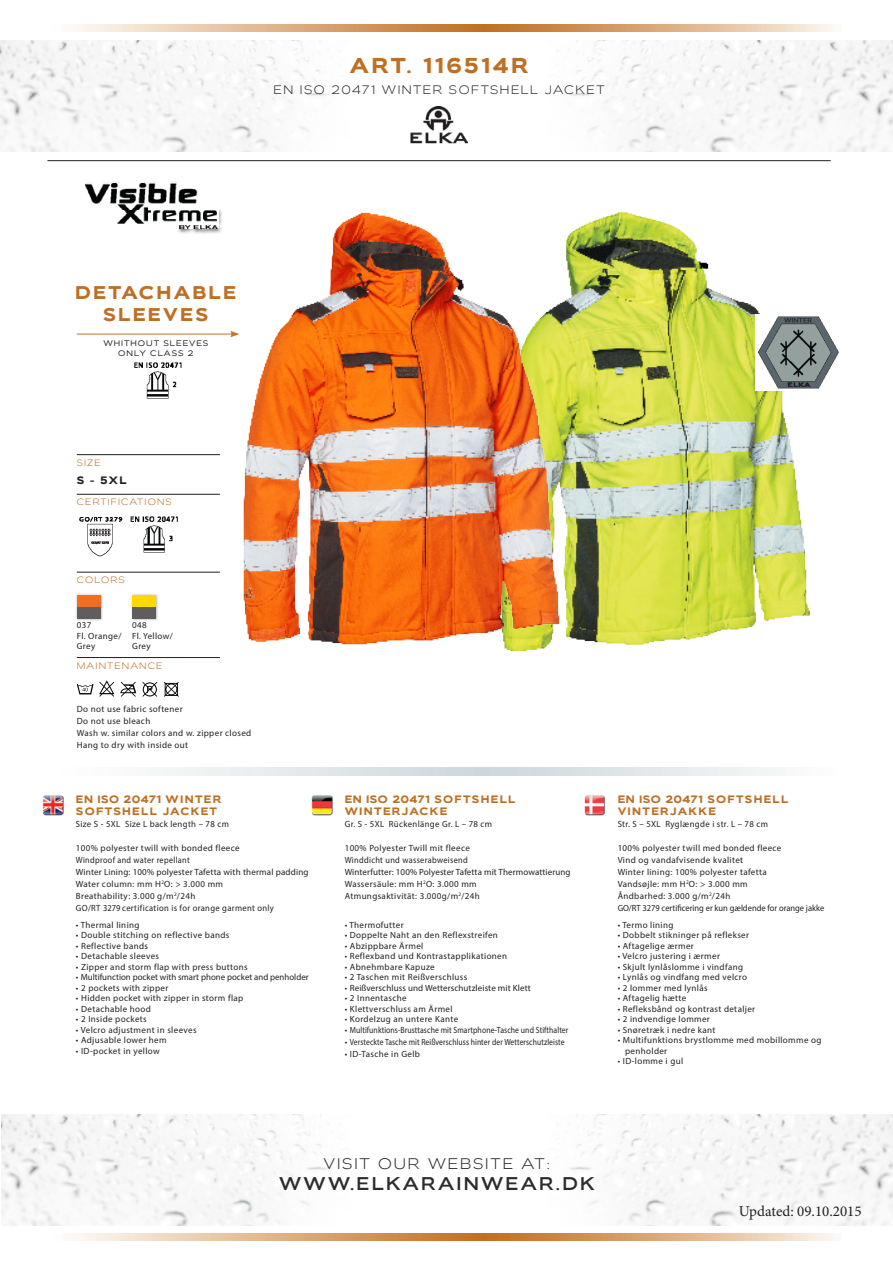
<style>
.page{position:relative;width:893px;height:1263px;background:#fff}
.page>*{position:absolute;margin:0;border:0;box-sizing:border-box;transform-origin:0 0}
.t1{font:700 21px "Biondi Sans Rg";letter-spacing:.125em;color:#be6f23}
.t2{font:18px "Biondi Sans Rg";letter-spacing:.125em;color:#2e2b2c}
.t3{font:700 18px/21.6px "Biondi Sans Rg";letter-spacing:.125em;color:#be6f23;text-align:center}
.t4{font:15px "Biondi Sans Lt";letter-spacing:.125em;color:#2e2b2c}
.t5{font:15px "Minion Pro";color:#231f20}
.t6{font:12px "Biondi Sans Lt";letter-spacing:.125em;color:#2e2b2c}
.t7{font:700 10.5px/12.6px "Biondi Sans Rg";letter-spacing:.125em;color:#be6f23}
.t8{font:700 10.5px "Biondi Sans Rg";letter-spacing:.075em;color:#be6f23}
.t9{font:700 10.5px "Biondi Sans Rg";color:#231f20}
.t10{font:9px/10.5px "Myriad Pro";letter-spacing:.04em;color:#231f20}
.t11{font:9px "Myriad Pro";letter-spacing:.01em;color:#231f20}
.t12{font:9px "Myriad Pro";color:#231f20}
.t13{font:9px "Myriad Pro";letter-spacing:.02em;color:#231f20}
.t14{font:9px "Myriad Pro";color:#231f20;scale:.94 1}
.t15{font:9px "Myriad Pro";letter-spacing:.04em;color:#231f20;scale:.95 1}
.t16{font:9px "Biondi Sans Lt";letter-spacing:.125em;color:#be6f23}
.t17{font:9px "Myriad Pro";letter-spacing:.04em;color:#231f20;scale:.92 1}
.t18{font:9px "Myriad Pro";letter-spacing:.04em;color:#231f20;scale:.91 1}
.t19{font:7.8px/10.5px "Biondi Sans Bk";letter-spacing:.125em;color:#231f20;text-align:center}
</style>
<div class="page">
<img style="left:570px;top:1114px;width:323px;height:112px">
<img style="left:1px;top:1114px;width:327px;height:112px">
<img style="left:570px;top:40px;width:323px;height:112px">
<img style="left:0;top:40px;width:327px;height:112px">
<hr style="left:47px;top:160px;width:784px;height:1px;background:#231f20">
<img style="left:410px;top:106px;width:57px;height:37px">
<svg style="left:73px;top:24px;width:763px;height:8px;background:#ddb085"></svg>
<svg style="left:73px;top:1233px;width:763px;height:8px;background:#ddb085"></svg>
<div style="left:83px;top:181px;width:140px;height:54px;background:#231f20;opacity:.75"></div>
<img style="left:86px;top:184px;width:122px;height:44px">
<img style="left:584px;top:795px;width:21px;height:21px">
<img style="left:311px;top:795px;width:22px;height:21px">
<img style="left:42px;top:795px;width:22px;height:21px">
<hr style="left:77px;top:494px;width:143px;height:1px;background:#231f20">
<hr style="left:77px;top:454px;width:143px;height:1px;background:#231f20">
<hr style="left:77px;top:572px;width:143px;height:1px;background:#231f20">
<hr style="left:77px;top:657px;width:143px;height:1px;background:#231f20">
<svg style="left:142px;top:682px;width:15px;height:15px"></svg>
<svg style="left:120px;top:682px;width:16px;height:15px"></svg>
<svg style="left:164px;top:682px;width:15px;height:15px"></svg>
<svg style="left:77px;top:680px;width:37px;height:17px"></svg>
<svg style="left:150px;top:768px;width:635px;height:7px;background:#e0e7e9"></svg>
<div style="left:131px;top:593px;width:28px;height:28px;background:#231f20;opacity:.4"></div>
<svg style="left:132px;top:595px;width:24px;height:23px"></svg>
<div style="left:75px;top:593px;width:28px;height:28px;background:#231f20;opacity:.4"></div>
<svg style="left:77px;top:595px;width:23px;height:23px"></svg>
<img style="left:79px;top:517px;width:44px;height:40px">
<img style="left:130px;top:516px;width:48px;height:37px">
<img style="left:134px;top:362px;width:48px;height:37px">
<img style="left:596px;top:212px;width:215px;height:433px">
<img style="left:208px;top:181px;width:388px;height:478px">
<img style="left:755px;top:314px;width:84px;height:76px">
<hr style="left:77px;top:334px;width:156px;height:1px;background:#c77425">
<svg style="left:230px;top:331px;width:9px;height:6px"></svg>
<p class="t1" style="left:350px;top:53px;width:180px">ART. 116514R</p>
<p class="t6" style="left:274px;top:82px;width:333px">EN ISO 20471 WINTER SOFTSHELL JACKET</p>
<p class="t3" style="left:75px;top:282px;width:162px">DETACHABLE<br>SLEEVES</p>
<p class="t19" style="left:103px;top:338px;width:106px">WHITHOUT SLEEVES<br>ONLY CLASS 2</p>
<p class="t16" style="left:77px;top:457px;width:26px">SIZE</p>
<p class="t9" style="left:77px;top:474px;width:51px">S - 5XL</p>
<p class="t16" style="left:77px;top:497px;width:96px">CERTIFICATIONS</p>
<p class="t16" style="left:77px;top:574px;width:49px">COLORS</p>
<p class="t10" style="left:77px;top:620px;width:16px">037</p>
<p class="t10" style="left:77px;top:630px;width:46px">Fl. Orange/</p>
<p class="t10" style="left:77px;top:641px;width:20px">Grey</p>
<p class="t10" style="left:132px;top:620px;width:16px">048</p>
<p class="t10" style="left:132px;top:630px;width:42px">Fl. Yellow/</p>
<p class="t10" style="left:132px;top:641px;width:20px">Grey</p>
<p class="t16" style="left:77px;top:660px;width:87px">MAINTENANCE</p>
<p class="t10" style="left:77px;top:703px;width:107px">Do not use fabric softener</p>
<p class="t10" style="left:77px;top:715px;width:75px">Do not use bleach</p>
<p class="t10" style="left:77px;top:727px;width:176px">Wash w. similar colors and w. zipper closed</p>
<p class="t10" style="left:77px;top:739px;width:113px">Hang to dry with inside out</p>
<p class="t8" style="left:76px;top:793px;width:147px">EN ISO 20471 WINTER</p>
<p class="t7" style="left:76px;top:805px;width:143px">SOFTSHELL JACKET</p>
<p class="t10" style="left:76px;top:819px;width:155px">Size S - 5XL Size L back length – 78 cm</p>
<p class="t10" style="left:76px;top:843px;width:165px">100% polyester twill with bonded fleece</p>
<p class="t18" style="left:76px;top:855px;width:127px">Windproof and water repellant</p>
<p class="t13" style="left:76px;top:867px;width:234px">Winter Lining: 100% polyester Tafetta with thermal padding</p>
<p class="t10" style="left:76px;top:879px;width:149px">Water column: mm H<sup>2</sup>O: &gt; 3.000 mm</p>
<p class="t10" style="left:76px;top:891px;width:121px">Breathability: 3.000 g/m<sup>2</sup>/24h</p>
<p class="t15" style="left:76px;top:903px;width:210px">GO/RT 3279 certification is for orange garment only</p>
<p class="t10" style="left:76px;top:919px;width:65px">• Thermal lining</p>
<p class="t10" style="left:76px;top:930px;width:155px">• Double stitching on reflective bands</p>
<p class="t10" style="left:76px;top:940px;width:74px">• Reflective bands</p>
<p class="t10" style="left:76px;top:951px;width:85px">• Detachable sleeves</p>
<p class="t10" style="left:76px;top:961px;width:173px">• Zipper and storm flap with press buttons</p>
<p class="t12" style="left:76px;top:972px;width:234px">• Multifunction pocket with smart phone pocket and penholder</p>
<p class="t10" style="left:76px;top:982px;width:94px">• 2 pockets with zipper</p>
<p class="t10" style="left:76px;top:993px;width:169px">• Hidden pocket with zipper in storm flap</p>
<p class="t10" style="left:76px;top:1003px;width:77px">• Detachable hood</p>
<p class="t10" style="left:76px;top:1014px;width:72px">• 2 Inside pockets</p>
<p class="t10" style="left:76px;top:1024px;width:122px">• Velcro adjustment in sleeves</p>
<p class="t10" style="left:76px;top:1035px;width:92px">• Adjusable lower hem</p>
<p class="t10" style="left:76px;top:1045px;width:85px">• ID-pocket in yellow</p>
<p class="t7" style="left:345px;top:793px;width:172px">EN ISO 20471 SOFTSHELL</p>
<p class="t7" style="left:345px;top:805px;width:104px">WINTERJACKE</p>
<p class="t10" style="left:345px;top:819px;width:149px">Gr. S - 5XL Rückenlänge Gr. L – 78 cm</p>
<p class="t10" style="left:345px;top:843px;width:127px">100% Polyester Twill mit fleece</p>
<p class="t17" style="left:345px;top:855px;width:135px">Winddicht und wasserabweisend</p>
<p class="t11" style="left:345px;top:867px;width:227px">Winterfutter: 100% Polyester Tafetta mit Thermowattierung</p>
<p class="t10" style="left:345px;top:879px;width:134px">Wassersäule: mm H<sup>2</sup>O: 3.000 mm</p>
<p class="t10" style="left:345px;top:891px;width:137px">Atmungsaktivität: 3.000g/m<sup>2</sup>/24h</p>
<p class="t10" style="left:345px;top:919px;width:61px">• Thermofutter</p>
<p class="t10" style="left:345px;top:930px;width:155px">• Doppelte Naht an den Reflexstreifen</p>
<p class="t10" style="left:345px;top:940px;width:80px">• Abzippbare Ärmel</p>
<p class="t10" style="left:345px;top:951px;width:164px">• Reflexband und Kontrastapplikationen</p>
<p class="t10" style="left:345px;top:961px;width:91px">• Abnehmbare Kapuze</p>
<p class="t10" style="left:345px;top:972px;width:124px">• 2 Taschen mit Reißverschluss</p>
<p class="t11" style="left:345px;top:982px;width:188px">• Reißverschluss und Wetterschutzleiste mit Klett</p>
<p class="t10" style="left:345px;top:993px;width:64px">• 2 Innentasche</p>
<p class="t10" style="left:345px;top:1003px;width:109px">• Klettverschluss am Ärmel</p>
<p class="t10" style="left:345px;top:1014px;width:115px">• Kordelzug an untere Kante</p>
<p class="t11" style="left:345px;top:1024px;width:225px">• Multifunktions-Brusttasche mit Smartphone-Tasche und Stifthalter</p>
<p class="t11" style="left:345px;top:1036px;width:221px">• Versteckte Tasche mit Reißverschluss hinter der Wetterschutzleiste</p>
<p class="t10" style="left:345px;top:1048px;width:77px">• ID-Tasche in Gelb</p>
<p class="t7" style="left:618px;top:793px;width:172px">EN ISO 20471 SOFTSHELL<br>VINTERJAKKE</p>
<p class="t10" style="left:618px;top:819px;width:152px">Str. S – 5XL Ryglængde i str. L – 78 cm</p>
<p class="t10" style="left:618px;top:843px;width:165px">100% polyester twill med bonded fleece</p>
<p class="t10" style="left:618px;top:855px;width:127px">Vind og vandafvisende kvalitet</p>
<p class="t10" style="left:618px;top:867px;width:151px">Winter lining: 100% polyester tafetta</p>
<p class="t10" style="left:618px;top:879px;width:132px">Vandsøjle: mm H<sup>2</sup>O: &gt; 3.000 mm</p>
<p class="t10" style="left:618px;top:891px;width:114px">Åndbarhed: 3.000 g/m<sup>2</sup>/24h</p>
<p class="t14" style="left:618px;top:903px;width:221px">GO/RT 3279 certificering er kun gældende for orange jakke</p>
<p class="t10" style="left:618px;top:919px;width:57px">• Termo lining</p>
<p class="t10" style="left:618px;top:930px;width:133px">• Dobbelt stikninger på reflekser</p>
<p class="t10" style="left:618px;top:940px;width:78px">• Aftagelige ærmer</p>
<p class="t10" style="left:618px;top:951px;width:104px">• Velcro justering i ærmer</p>
<p class="t10" style="left:618px;top:961px;width:127px">• Skjult lynlåslomme i vindfang</p>
<p class="t10" style="left:618px;top:972px;width:131px">• Lynlås og vindfang med velcro</p>
<p class="t10" style="left:618px;top:982px;width:91px">• 2 lommer med lynlås</p>
<p class="t10" style="left:618px;top:993px;width:70px">• Aftagelig hætte</p>
<p class="t10" style="left:618px;top:1003px;width:139px">• Refleksbånd og kontrast detaljer</p>
<p class="t10" style="left:618px;top:1014px;width:94px">• 2 indvendige lommer</p>
<p class="t10" style="left:618px;top:1024px;width:99px">• Snøretræk i nedre kant</p>
<p class="t10" style="left:625px;top:1035px;width:198px;text-indent:-7px">• Multifunktions brystlomme med mobillomme og penholder</p>
<p class="t10" style="left:618px;top:1056px;width:67px">• ID-lomme i gul</p>
<p class="t4" style="left:323px;top:1155px;width:228px">VISIT OUR WEBSITE AT:</p>
<p class="t2" style="left:279px;top:1173px;width:317px">WWW.ELKARAINWEAR.DK</p>
<p class="t5" style="left:739px;top:1202px;width:124px">Updated: 09.10.2015</p>
</div>
